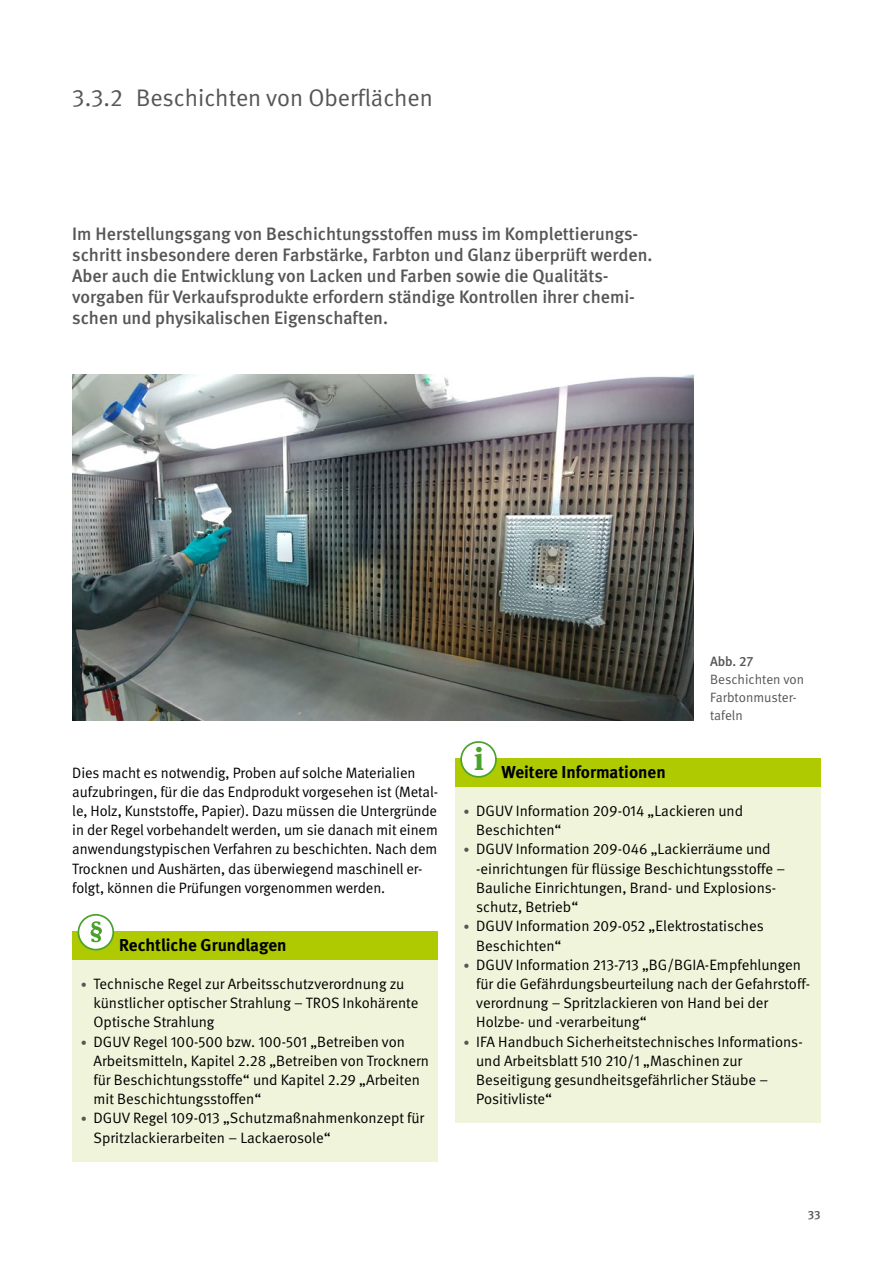
<style>
.page{position:relative;width:893px;height:1263px;background:#fff}
.page>*{position:absolute;margin:0;border:0;box-sizing:border-box;transform-origin:0 0}
.t1{font:700 31.5px "DGUV Meta Serif";color:#4aa22c}
.t2{font:24px "DGUV Meta";color:#565655}
.t3{font:500 18px/21px "DGUV Meta";color:#565655}
.t4{font:700 17.25px "DGUV Meta";color:#000}
.t5{font:15px/19.2px "DGUV Meta";letter-spacing:-.005em;color:#000}
.t6{font:13.5px/18px "DGUV Meta";color:#565655}
.t7{font:500 13.5px "DGUV Meta";color:#565655}
.t8{font:500 12px "DGUV Meta";color:#565655}
.s1{font-size:12px;color:#565655}
</style>
<div class="page">
<img style="left:72px;top:374px;width:621px;height:346px">
<div style="left:72px;top:931px;width:366px;height:29px;background:#afca00"></div>
<div style="left:72px;top:960px;width:366px;height:86px;background:#f0f4da"></div>
<div style="left:72px;top:1018px;width:366px;height:105px;background:#f0f4da"></div>
<div style="left:72px;top:1095px;width:366px;height:66px;background:#f0f4da"></div>
<div style="left:78px;top:915px;width:35px;height:35px;background:#fff;border-radius:50%"></div>
<svg style="left:91px;top:921px;width:11px;height:21px"></svg>
<div style="left:78px;top:914px;width:36px;height:36px;border:2px solid #4aa22c;border-radius:50%"></div>
<div style="left:455px;top:758px;width:366px;height:29px;background:#afca00"></div>
<div style="left:455px;top:788px;width:366px;height:66px;background:#f0f4da"></div>
<div style="left:455px;top:826px;width:366px;height:105px;background:#f0f4da"></div>
<div style="left:455px;top:903px;width:366px;height:66px;background:#f0f4da"></div>
<div style="left:455px;top:941px;width:366px;height:105px;background:#f0f4da"></div>
<div style="left:455px;top:1018px;width:366px;height:105px;background:#f0f4da"></div>
<div style="left:461px;top:742px;width:35px;height:35px;background:#fff;border-radius:50%"></div>
<div style="left:460px;top:741px;width:37px;height:37px;border:2px solid #4aa22c;border-radius:50%"></div>
<p class="t2" style="left:72px;top:83px;width:362px">3.3.2 Beschichten von Oberflächen</p>
<p class="t3" style="left:72px;top:224px;width:582px">Im Herstellungsgang von Beschichtungsstoffen muss im Komplettierungs&shy;schritt insbesondere deren Farbstärke, Farbton und Glanz überprüft werden.<br>Aber auch die Entwicklung von Lacken und Farben sowie die Qualitäts&shy;vorgaben für Verkaufsprodukte erfordern ständige Kontrollen ihrer chemi&shy;schen und physikalischen Eigenschaften.</p>
<p class="t7" style="left:710px;top:653px;width:45px">Abb. 27</p>
<p class="t6" style="left:710px;top:671px;width:96px">Beschichten von<br>Farbtonmuster&shy;tafeln</p>
<p class="t5" style="left:72px;top:763px;width:367px">Dies macht es notwendig, Proben auf solche Materialien aufzubringen, für die das Endprodukt vorgesehen ist (Metal&shy;le, Holz, Kunststoffe, Papier). Dazu müssen die Untergründe in der Regel vorbehandelt werden, um sie danach mit einem anwendungstypischen Verfahren zu beschichten. Nach dem Trocknen und Aushärten, das überwiegend maschinell er&shy;folgt, können die Prüfungen vorgenommen werden.</p>
<p class="t4" style="left:119px;top:934px;width:169px">Rechtliche Grundlagen</p>
<p class="t5" style="left:94px;top:974px;width:326px;text-indent:-13px"><span class="s1">•</span> Technische Regel zur Arbeitsschutzverordnung zu künstlicher optischer Strahlung – TROS Inkohärente<br>Optische Strahlung</p>
<p class="t5" style="left:94px;top:1032px;width:337px;text-indent:-13px"><span class="s1">•</span> DGUV Regel 100-500 bzw. 100-501 „Betreiben von Arbeitsmitteln, Kapitel 2.28 „Betreiben von Trocknern für Beschichtungsstoffe“ und Kapitel 2.29 „Arbeiten mit Beschichtungsstoffen“</p>
<p class="t5" style="left:94px;top:1109px;width:332px;text-indent:-13px"><span class="s1">•</span> DGUV Regel 109-013 „Schutzmaßnahmenkonzept für<br>Spritzlackierarbeiten – Lackaerosole“</p>
<h1 class="t1" style="left:474px;top:740px;width:11px">i</h1>
<p class="t4" style="left:502px;top:761px;width:166px">Weitere Informationen</p>
<p class="t5" style="left:476px;top:802px;width:268px;text-indent:-13px"><span class="s1">•</span> DGUV Information 209-014 „Lackieren und<br>Beschichten“</p>
<p class="t5" style="left:476px;top:840px;width:310px;text-indent:-13px"><span class="s1">•</span> DGUV Information 209-046 „Lackierräume und -einrichtungen für flüssige Beschichtungsstoffe – Bauliche Einrichtungen, Brand- und Explosions&shy;schutz, Betrieb“</p>
<p class="t5" style="left:476px;top:917px;width:289px;text-indent:-13px"><span class="s1">•</span> DGUV Information 209-052 „Elektrostatisches<br>Beschichten“</p>
<p class="t5" style="left:476px;top:955px;width:335px;text-indent:-13px"><span class="s1">•</span> DGUV Information 213-713 „BG/BGIA-Empfehlungen für die Gefährdungsbeurteilung nach der Gefahrstoff&shy;verordnung – Spritzlackieren von Hand bei der Holzbe- und -verarbeitung“</p>
<p class="t5" style="left:476px;top:1032px;width:328px;text-indent:-13px"><span class="s1">•</span> IFA Handbuch Sicherheitstechnisches Informations&shy;und Arbeitsblatt 510 210/1 „Maschinen zur Beseitigung gesundheitsgefährlicher Stäube – Positivliste“</p>
<p class="t8" style="left:808px;top:1208px;width:14px">33</p>
</div>
